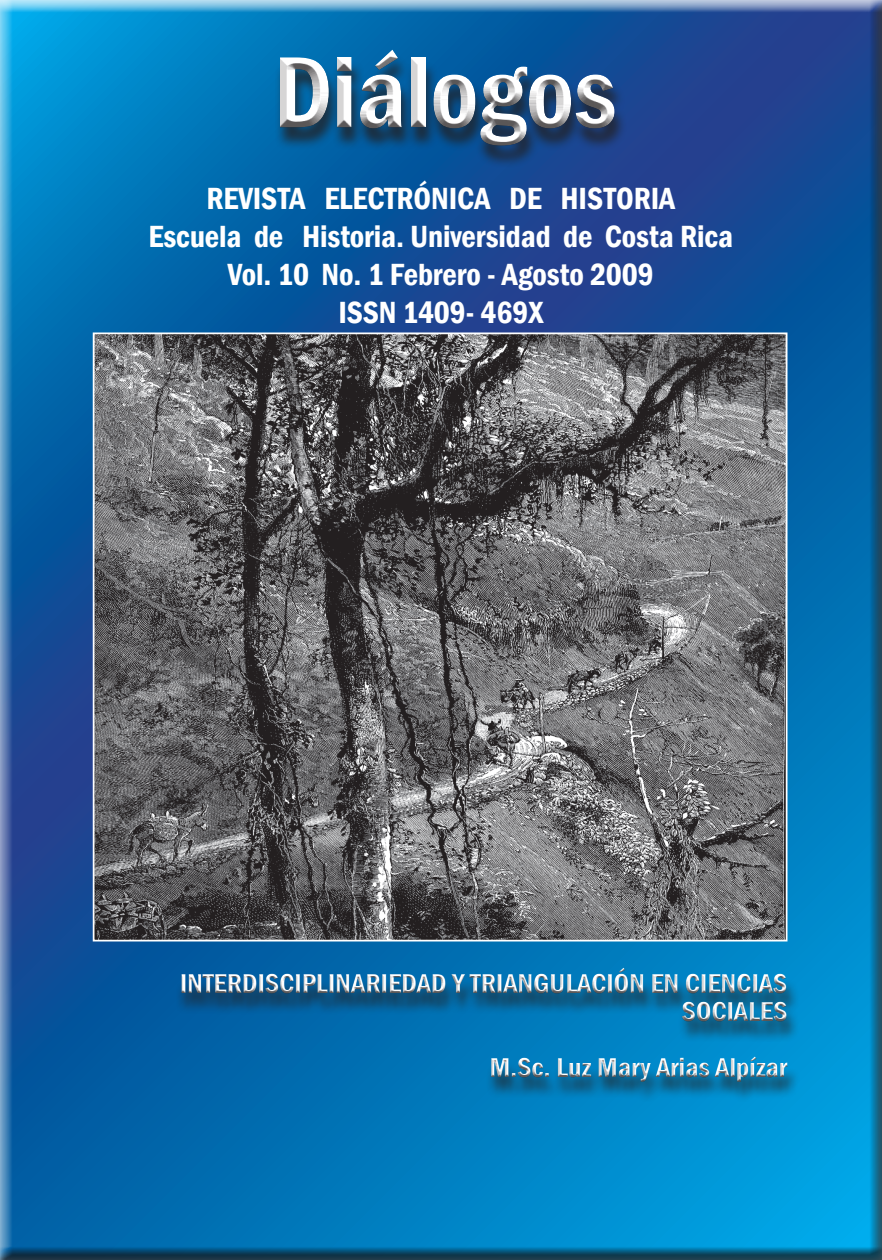
<style>
.page{position:relative;width:882px;height:1260px;background:#fff}
.page>*{position:absolute;margin:0;border:0;box-sizing:border-box;transform-origin:0 0}
.t1{font:600 condensed 105px "Franklin Gothic";letter-spacing:-.005em;color:#fff}
.t2{font:600 condensed 31.5px/37.8px "Franklin Gothic";letter-spacing:-.005em;color:#fff;text-align:center}
.t3{font:600 condensed 28px/28px "Franklin Gothic";letter-spacing:-.005em;color:#fff;text-align:right}
</style>
<div class="page">
<div style="left:0;top:0;width:882px;height:1260px;background:#231f20;opacity:.75"></div>
<div style="left:274px;top:54px;width:542px;height:171px;background:#231f20;opacity:.75"></div>
<div style="left:186px;top:21px;width:518px;height:149px;background:#231f20;opacity:.75"></div>
<img style="left:96px;top:335px;width:689px;height:603px">
<div style="left:175px;top:971px;width:707px;height:254px;background:#231f20;opacity:.75"></div>
<div style="left:94px;top:964px;width:721px;height:229px;background:#231f20;opacity:.75"></div>
<h1 class="t1" style="left:273px;top:22px;width:345px">Diálogos</h1>
<p class="t2" style="left:149px;top:179px;width:586px">REVISTA ELECTRÓNICA DE HISTORIA<br>Escuela de Historia. Universidad de Costa Rica<br>Vol. 10 No. 1 Febrero - Agosto 2009<br>ISSN 1409- 469X</p>
<p class="t3" style="left:180px;top:969px;width:609px">INTERDISCIPLINARIEDAD Y TRIANGULACIÓN EN CIENCIAS<br>SOCIALES</p>
<p class="t3" style="left:489px;top:1053px;width:300px">M.Sc. Luz Mary Arias Alpízar</p>
</div>
